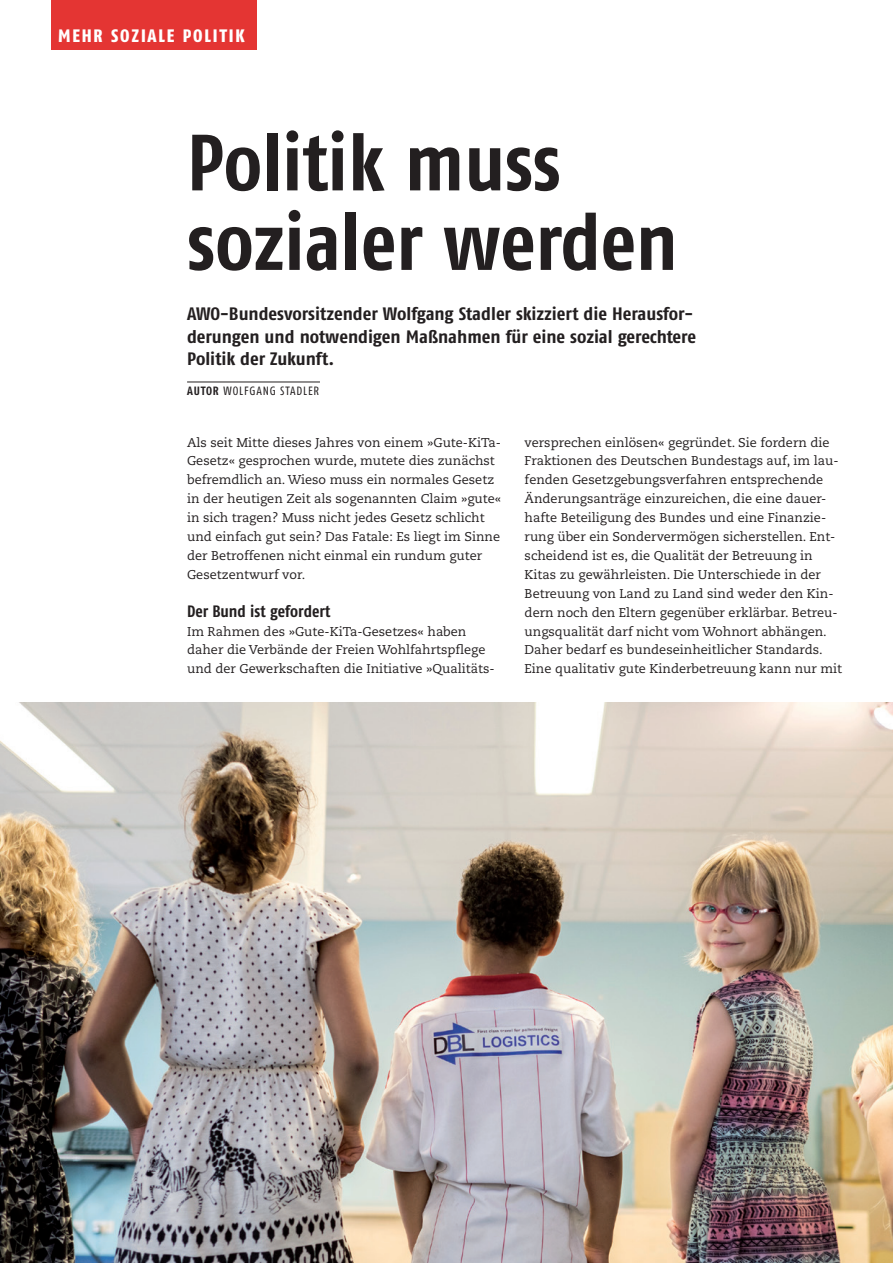
<style>
.page{position:relative;width:893px;height:1263px;background:#fff}
.page>*{position:absolute;margin:0;border:0;box-sizing:border-box;transform-origin:0 0}
.t1{font:700 79.5px/79.5px "Fago Co";color:#231f20}
.t2{font:700 18px/22.5px "Fago Co";letter-spacing:-.005em;color:#231f20;scale:1.08 1}
.t3{font:18px "Fago Co Exb Lf";letter-spacing:.1em;color:#fff}
.t4{font:700 16.5px "Fago Co";letter-spacing:-.005em;color:#231f20}
.t5{font:12.75px/18.9px "Caecilia";color:#231f20}
.t6{font:12px "Fago Co";letter-spacing:.07em;color:#231f20}
.s1{font-weight:700}
</style>
<div class="page">
<hr style="left:187px;top:382px;width:133px;height:1px;background:#231f20">
<div style="left:51px;top:0;width:206px;height:49px;background:#e43533"></div>
<img style="left:0;top:702px;width:893px;height:561px">
<h2 class="t3" style="left:58px;top:25px;width:188px">MEHR SOZIALE POLITIK</h2>
<h1 class="t1" style="left:187px;top:122px;width:492px">Politik muss sozialer werden</h1>
<h2 class="t2" style="left:187px;top:303px;width:473px">AWO-Bundesvorsitzender Wolfgang Stadler skizziert die Herausfor&shy;derungen und notwendigen Maßnahmen für eine sozial gerechtere<br>Politik der Zukunft.</h2>
<p class="t6" style="left:187px;top:384px;width:134px"><span class="s1">AUTOR</span> WOLFGANG STADLER</p>
<p class="t5" style="left:187px;top:433px;width:316px">Als seit Mitte dieses Jahres von einem »Gute-KiTa-Gesetz« gesprochen wurde, mutete dies zunächst befremdlich an. Wieso muss ein normales Gesetz in der heutigen Zeit als sogenannten Claim »gute« in sich tragen? Muss nicht jedes Gesetz schlicht und einfach gut sein? Das Fatale: Es liegt im Sinne der Betroffenen nicht einmal ein rundum guter Gesetzentwurf vor.</p>
<p class="t4" style="left:187px;top:601px;width:145px">Der Bund ist gefordert</p>
<p class="t5" style="left:187px;top:622px;width:309px">Im Rahmen des »Gute-KiTa-Gesetzes« haben daher die Verbände der Freien Wohlfahrtspflege und der Gewerkschaften die Initiative »Qualitäts-</p>
<p class="t5" style="left:525px;top:433px;width:319px">versprechen einlösen« gegründet. Sie fordern die Fraktionen des Deutschen Bundestags auf, im lau&shy;fenden Gesetzgebungsverfahren entsprechende Änderungsanträge einzureichen, die eine dauer&shy;hafte Beteiligung des Bundes und eine Finanzie&shy;rung über ein Sondervermögen sicherstellen. Ent&shy;scheidend ist es, die Qualität der Betreuung in Kitas zu gewährleisten. Die Unterschiede in der Betreuung von Land zu Land sind weder den Kin&shy;dern noch den Eltern gegenüber erklärbar. Betreu&shy;ungsqualität darf nicht vom Wohnort abhängen.<br>Daher bedarf es bundeseinheitlicher Standards.<br>Eine qualitativ gute Kinderbetreuung kann nur mit</p>
</div>
